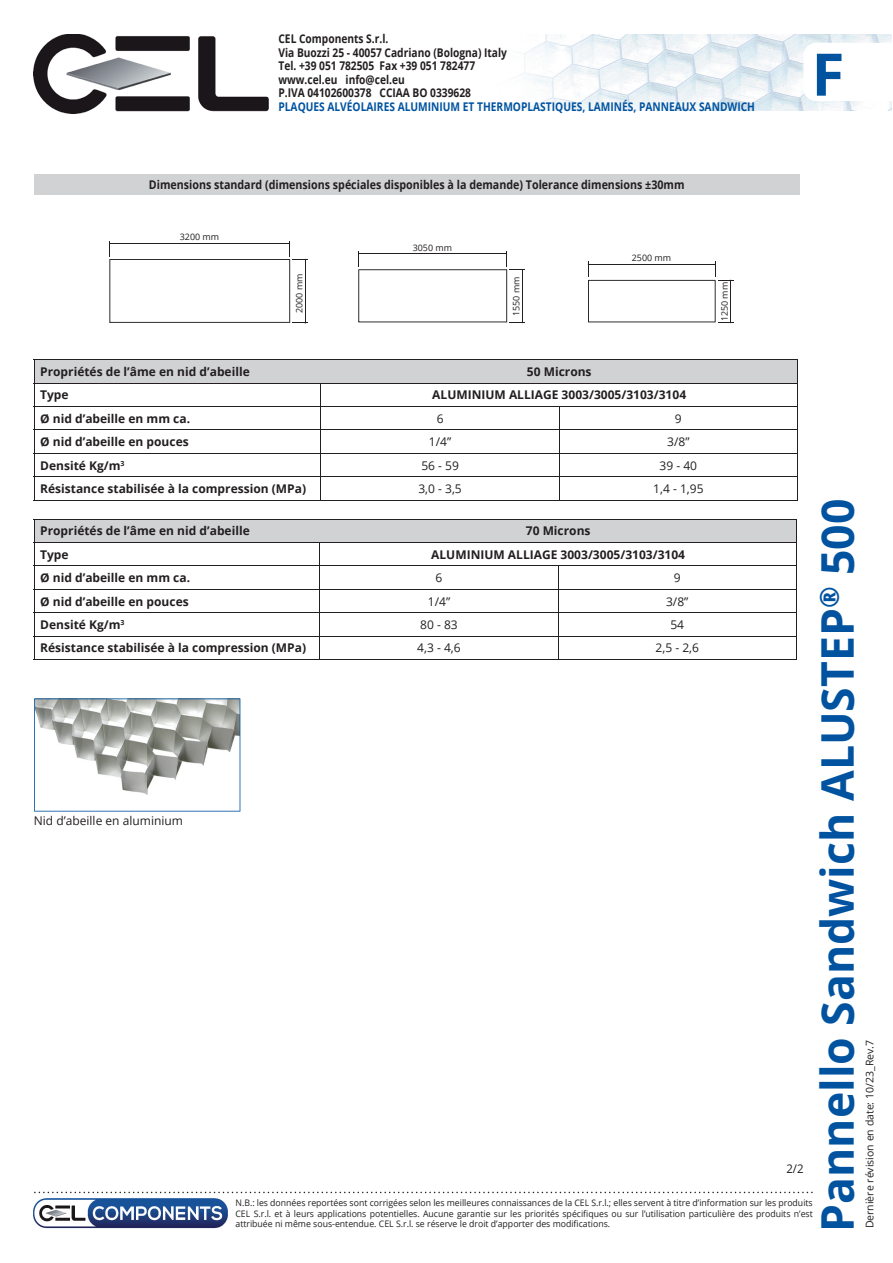
<style>
.page{position:relative;width:893px;height:1263px;background:#fff}
.page>*{position:absolute;margin:0;border:0;box-sizing:border-box;transform-origin:0 0}
.t1{font:700 58.65px "Open Sans";color:#0153a0}
.t2{font:700 45px "Open Sans";color:#0153a0}
.t3{font:700 12px "Open Sans";color:#231f20}
.t4{font:700 12px/13.5px "Open Sans";color:#231f20;scale:.85 1}
.t5{font:12px "Open Sans";color:#231f20}
.t6{font:700 12px "Open Sans";color:#231f20;scale:.89 1}
.t7{font:700 12px "Open Sans";color:#0153a0;scale:.85 1}
.t8{font:12px "Open Sans";color:#231f20;scale:.95 1}
.t9{font:10.5px "Open Sans";color:#231f20}
.t10{font:9px/10.5px "Open Sans";color:#231f20;text-align:justify}
.t11{font:8.85px "Open Sans";color:#231f20}
</style>
<div class="page">
<div style="left:34px;top:174px;width:765px;height:21px;background:#d1d2d4"></div>
<svg style="left:34px;top:698px;width:206px;height:114px"></svg>
<hr style="left:34px;top:359px;width:287px;height:1px;background:#231f20">
<hr style="left:321px;top:359px;width:476px;height:1px;background:#231f20">
<hr style="left:321px;top:500px;width:476px;height:1px;background:#231f20">
<svg style="left:34px;top:360px;width:764px;height:140px"></svg>
<hr style="left:34px;top:406px;width:287px;height:1px;background:#231f20">
<hr style="left:34px;top:453px;width:287px;height:1px;background:#231f20">
<hr style="left:34px;top:430px;width:287px;height:1px;background:#231f20">
<hr style="left:34px;top:476px;width:287px;height:1px;background:#231f20">
<hr style="left:34px;top:500px;width:287px;height:1px;background:#231f20">
<hr style="left:320px;top:659px;width:476px;height:1px;background:#231f20">
<svg style="left:34px;top:519px;width:763px;height:140px"></svg>
<hr style="left:34px;top:566px;width:286px;height:1px;background:#231f20">
<hr style="left:34px;top:612px;width:286px;height:1px;background:#231f20">
<hr style="left:34px;top:589px;width:286px;height:1px;background:#231f20">
<hr style="left:34px;top:636px;width:286px;height:1px;background:#231f20">
<hr style="left:34px;top:659px;width:286px;height:1px;background:#231f20">
<svg style="left:587px;top:262px;width:146px;height:61px"></svg>
<svg style="left:358px;top:251px;width:166px;height:72px"></svg>
<img style="left:518px;top:34px;width:373px;height:77px">
<svg style="left:803px;top:43px;width:88px;height:58px"></svg>
<svg style="left:34px;top:1192px;width:778px;height:1px"></svg>
<img style="left:34px;top:34px;width:234px;height:79px">
<img style="left:33px;top:1198px;width:195px;height:31px">
<svg style="left:109px;top:241px;width:199px;height:83px"></svg>
<p class="t4" style="left:278px;top:32px;width:270px">CEL Components S.r.l.<br>Via Buozzi 25 - 40057 Cadriano (Bologna) Italy Tel. +39 051 782505 Fax +39 051 782477 www.cel.eu info@cel.eu<br>P.IVA 04102600378 CCIAA BO 0339628</p>
<p class="t7" style="left:278px;top:98px;width:562px">PLAQUES ALVÉOLAIRES ALUMINIUM ET THERMOPLASTIQUES, LAMINÉS, PANNEAUX SANDWICH</p>
<h1 class="t1" style="left:811px;top:33px;width:35px">F</h1>
<p class="t6" style="left:149px;top:176px;width:603px">Dimensions standard (dimensions spéciales disponibles à la demande) Tolerance dimensions ±30mm</p>
<p class="t11" style="left:180px;top:231px;width:41px">3200 mm</p>
<p class="t11" style="left:293px;top:313px;width:41px;rotate:-90deg">2000 mm</p>
<p class="t11" style="left:413px;top:241px;width:41px">3050 mm</p>
<p class="t11" style="left:510px;top:316px;width:41px;rotate:-90deg">1550 mm</p>
<p class="t11" style="left:632px;top:252px;width:41px">2500 mm</p>
<p class="t11" style="left:718px;top:321px;width:41px;rotate:-90deg">1250 mm</p>
<p class="t3" style="left:40px;top:363px;width:211px">Propriétés de l’âme en nid d’abeille</p>
<p class="t3" style="left:527px;top:363px;width:66px">50 Microns</p>
<p class="t3" style="left:40px;top:387px;width:30px">Type</p>
<p class="t3" style="left:432px;top:387px;width:255px">ALUMINIUM ALLIAGE 3003/3005/3103/3104</p>
<p class="t3" style="left:40px;top:410px;width:151px">Ø nid d’abeille en mm ca.</p>
<p class="t5" style="left:436px;top:410px;width:8px">6</p>
<p class="t5" style="left:675px;top:410px;width:8px">9</p>
<p class="t3" style="left:40px;top:433px;width:150px">Ø nid d’abeille en pouces</p>
<p class="t5" style="left:429px;top:433px;width:24px">1/4”</p>
<p class="t5" style="left:667px;top:433px;width:24px">3/8”</p>
<p class="t3" style="left:40px;top:457px;width:86px">Densité Kg/m<sup>3</sup></p>
<p class="t5" style="left:421px;top:457px;width:39px">56 - 59</p>
<p class="t5" style="left:659px;top:457px;width:39px">39 - 40</p>
<p class="t3" style="left:40px;top:480px;width:267px">Résistance stabilisée à la compression (MPa)</p>
<p class="t5" style="left:418px;top:480px;width:45px">3,0 - 3,5</p>
<p class="t5" style="left:653px;top:480px;width:52px">1,4 - 1,95</p>
<p class="t3" style="left:40px;top:523px;width:211px">Propriétés de l’âme en nid d’abeille</p>
<p class="t3" style="left:526px;top:523px;width:66px">70 Microns</p>
<p class="t3" style="left:40px;top:546px;width:30px">Type</p>
<p class="t3" style="left:431px;top:546px;width:255px">ALUMINIUM ALLIAGE 3003/3005/3103/3104</p>
<p class="t3" style="left:40px;top:569px;width:151px">Ø nid d’abeille en mm ca.</p>
<p class="t5" style="left:435px;top:569px;width:8px">6</p>
<p class="t5" style="left:673px;top:569px;width:8px">9</p>
<p class="t3" style="left:40px;top:593px;width:150px">Ø nid d’abeille en pouces</p>
<p class="t5" style="left:428px;top:593px;width:24px">1/4”</p>
<p class="t5" style="left:666px;top:593px;width:24px">3/8”</p>
<p class="t3" style="left:40px;top:616px;width:86px">Densité Kg/m<sup>3</sup></p>
<p class="t5" style="left:420px;top:616px;width:39px">80 - 83</p>
<p class="t5" style="left:670px;top:616px;width:15px">54</p>
<p class="t3" style="left:40px;top:640px;width:267px">Résistance stabilisée à la compression (MPa)</p>
<p class="t5" style="left:417px;top:640px;width:45px">4,3 - 4,6</p>
<p class="t5" style="left:655px;top:640px;width:45px">2,5 - 2,6</p>
<h2 class="t2" style="left:805px;top:1232px;width:734px;rotate:-90deg">Pannello Sandwich ALUSTEP<sup>®</sup> 500</h2>
<p class="t5" style="left:34px;top:812px;width:151px">Nid d’abeille en aluminium</p>
<p class="t8" style="left:786px;top:1160px;width:20px">2/2</p>
<p class="t10" style="left:235px;top:1197px;width:579px">N.B.: les données reportées sont corrigées selon les meilleures connaissances de la CEL S.r.l.; elles servent à titre d’information sur les produits CEL S.r.l. et à leurs applications potentielles. Aucune garantie sur les priorités spécifiques ou sur l’utilisation particulière des produits n’est attribuée ni même sous-entendue. CEL S.r.l. se réserve le droit d’apporter des modifications.</p>
<p class="t9" style="left:862px;top:1228px;width:190px;rotate:-90deg">Dernière révision en date: 10/23_Rev.7</p>
</div>
